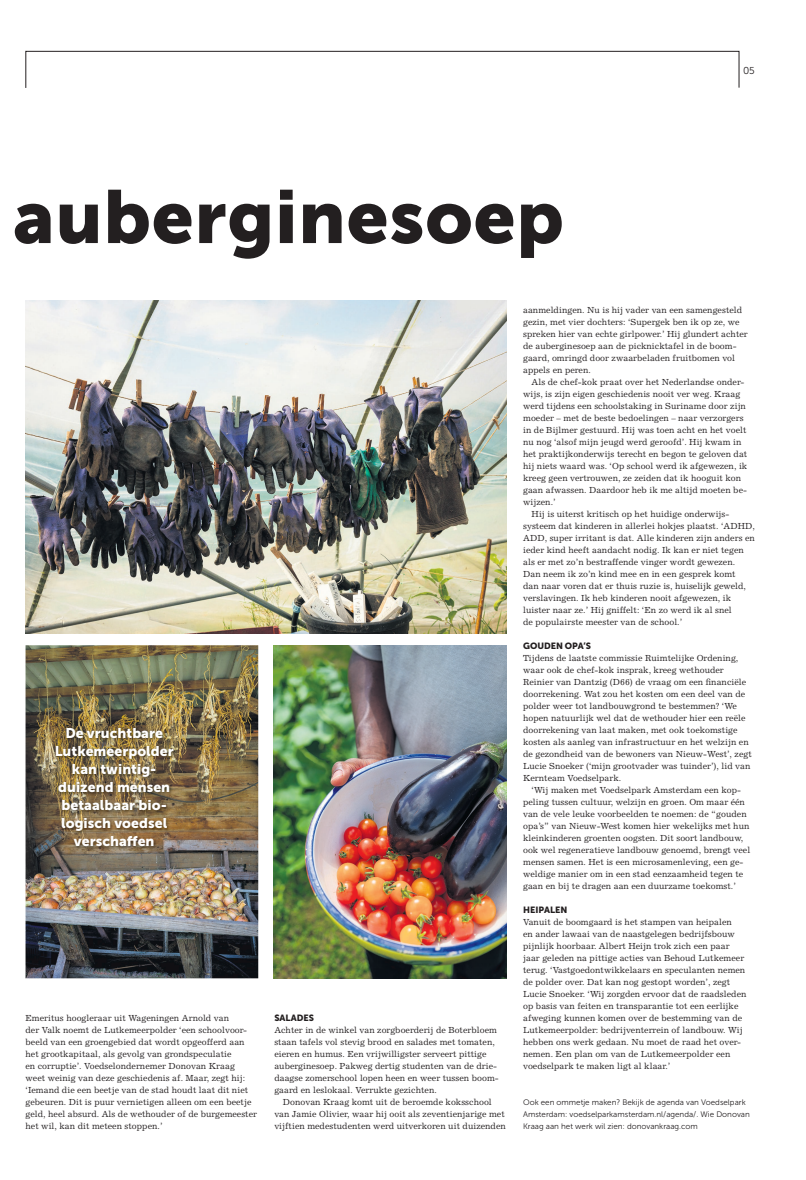
<style>
.page{position:relative;width:806px;height:1180px;background:#fff}
.page>*{position:absolute;margin:0;border:0;box-sizing:border-box;transform-origin:0 0}
.t1{font:74.6px "Museo Sans 900";letter-spacing:.01em;color:#231f20}
.t2{font:14px/18px "Museo Sans 900";color:#fff;text-align:center}
.t3{font:10px "Museo Sans 300";color:#231f20}
.t4{font:9px "Museo Sans 900";color:#231f20}
.t5{font:8.8px/12px "Excelsior";letter-spacing:.005em;color:#231f20}
.t6{font:8px/12px "Museo Sans 300";color:#231f20}
</style>
<div class="page">
<div style="left:26px;top:51px;width:712px;height:37px;border:1px solid #231f20"></div>
<img style="left:26px;top:300px;width:480px;height:333px">
<img style="left:274px;top:645px;width:232px;height:333px">
<img style="left:26px;top:645px;width:232px;height:333px">
<img style="left:54px;top:726px;width:123px;height:124px">
<h1 class="t1" style="left:13px;top:174px;width:552px">auberginesoep</h1>
<p class="t3" style="left:742px;top:65px;width:13px">05</p>
<h2 class="t2" style="left:55px;top:724px;width:120px">De vruchtbare<br>Lutkemeerpolder kan twintig&shy;duizend mensen betaalbaar bio&shy;logisch voedsel verschaffen</h2>
<p class="t5" style="left:26px;top:1011px;width:233px">Emeritus hoogleraar uit Wageningen Arnold van<br>der Valk noemt de Lutkemeerpolder ‘een schoolvoor&shy;beeld van een groengebied dat wordt opgeofferd aan het grootkapitaal, als gevolg van grondspeculatie<br>en corruptie’. Voedselondernemer Donovan Kraag<br>weet weinig van deze geschiedenis af. Maar, zegt hij: ‘Iemand die een beetje van de stad houdt laat dit niet gebeuren. Dit is puur vernietigen alleen om een beetje geld, heel absurd. Als de wethouder of de burgemeester het wil, kan dit meteen stoppen.’</p>
<p class="t4" style="left:274px;top:1012px;width:41px">SALADES</p>
<p class="t5" style="left:274px;top:1023px;width:226px">Achter in de winkel van zorgboerderij de Boterbloem staan tafels vol stevig brood en salades met tomaten, eieren en humus. Een vrijwilligster serveert pittige auberginesoep. Pakweg dertig studenten van de drie&shy;daagse zomerschool lopen heen en weer tussen boom&shy;gaard en leslokaal. Verrukte gezichten.</p>
<p class="t5" style="left:274px;top:1095px;width:233px;text-indent:9px">Donovan Kraag komt uit de beroemde koksschool van Jamie Olivier, waar hij ooit als zeventienjarige met vijftien medestudenten werd uitverkoren uit duizenden</p>
<p class="t5" style="left:523px;top:303px;width:226px">aanmeldingen. Nu is hij vader van een samengesteld gezin, met vier dochters: ‘Supergek ben ik op ze, we spreken hier van echte girlpower.’ Hij glundert achter de auberginesoep aan de picknicktafel in de boom&shy;gaard, omringd door zwaarbeladen fruitbomen vol appels en peren.</p>
<p class="t5" style="left:531px;top:375px;width:214px">Als de chef-kok praat over het Nederlandse onder-</p>
<p class="t5" style="left:523px;top:387px;width:218px">wijs, is zijn eigen geschiedenis nooit ver weg. Kraag</p>
<p class="t5" style="left:523px;top:399px;width:224px">werd tijdens een schoolstaking in Suriname door zijn</p>
<p class="t5" style="left:523px;top:411px;width:222px">moeder – met de beste bedoelingen – naar verzorgers</p>
<p class="t5" style="left:523px;top:423px;width:225px">in de Bijlmer gestuurd. Hij was toen acht en het voelt</p>
<p class="t5" style="left:523px;top:435px;width:220px">nu nog ‘alsof mijn jeugd werd geroofd’. Hij kwam in</p>
<p class="t5" style="left:523px;top:447px;width:225px">het praktijkonderwijs terecht en begon te geloven dat</p>
<p class="t5" style="left:523px;top:459px;width:225px">hij niets waard was. ‘Op school werd ik afgewezen, ik</p>
<p class="t5" style="left:523px;top:471px;width:219px">kreeg geen vertrouwen, ze zeiden dat ik hooguit kon</p>
<p class="t5" style="left:523px;top:483px;width:225px">gaan afwassen. Daardoor heb ik me altijd moeten be-</p>
<p class="t5" style="left:523px;top:495px;width:34px">wijzen.’</p>
<p class="t5" style="left:531px;top:507px;width:199px">Hij is uiterst kritisch op het huidige onderwijs-</p>
<p class="t5" style="left:523px;top:519px;width:233px">systeem dat kinderen in allerlei hokjes plaatst. ‘ADHD,</p>
<p class="t5" style="left:523px;top:531px;width:233px">ADD, super irritant is dat. Alle kinderen zijn anders en</p>
<p class="t5" style="left:523px;top:543px;width:222px">ieder kind heeft aandacht nodig. Ik kan er niet tegen</p>
<p class="t5" style="left:523px;top:555px;width:213px">als er met zo’n bestraffende vinger wordt gewezen.</p>
<p class="t5" style="left:523px;top:567px;width:214px">Dan neem ik zo’n kind mee en in een gesprek komt</p>
<p class="t5" style="left:523px;top:579px;width:224px">dan naar voren dat er thuis ruzie is, huiselijk geweld,</p>
<p class="t5" style="left:523px;top:591px;width:209px">verslavingen. Ik heb kinderen nooit afgewezen, ik</p>
<p class="t5" style="left:523px;top:603px;width:210px">luister naar ze.’ Hij gniffelt: ‘En zo werd ik al snel</p>
<p class="t5" style="left:523px;top:615px;width:160px">de populairste meester van de school.’</p>
<p class="t4" style="left:523px;top:640px;width:69px">GOUDEN OPA’S</p>
<p class="t5" style="left:523px;top:651px;width:230px">Tijdens de laatste commissie Ruimtelijke Ordening, waar ook de chef-kok insprak, kreeg wethouder Reinier van Dantzig (D66) de vraag om een financiële doorrekening. Wat zou het kosten om een deel van de polder weer tot landbouwgrond te bestemmen? ‘We hopen natuurlijk wel dat de wethouder hier een reële doorrekening van laat maken, met ook toekomstige kosten als aanleg van infrastructuur en het welzijn en de gezondheid van de bewoners van Nieuw-West’, zegt Lucie Snoeker (‘mijn grootvader was tuinder’), lid van Kernteam Voedselpark.</p>
<p class="t5" style="left:523px;top:783px;width:228px;text-indent:9px">‘Wij maken met Voedselpark Amsterdam een kop&shy;peling tussen cultuur, welzijn en groen. Om maar één van de vele leuke voorbeelden te noemen: de “gouden opa’s” van Nieuw-West komen hier wekelijks met hun kleinkinderen groenten oogsten. Dit soort landbouw, ook wel regeneratieve landbouw genoemd, brengt veel mensen samen. Het is een microsamenleving, een ge&shy;weldige manier om in een stad eenzaamheid tegen te gaan en bij te dragen aan een duurzame toekomst.’</p>
<p class="t4" style="left:523px;top:904px;width:46px">HEIPALEN</p>
<p class="t5" style="left:523px;top:915px;width:225px">Vanuit de boomgaard is het stampen van heipalen<br>en ander lawaai van de naastgelegen bedrijfsbouw pijnlijk hoorbaar. Albert Heijn trok zich een paar jaar geleden na pittige acties van Behoud Lutkemeer terug. ‘Vastgoedontwikkelaars en speculanten nemen de polder over. Dat kan nog gestopt worden’, zegt Lucie Snoeker. ‘Wij zorgden ervoor dat de raadsleden op basis van feiten en transparantie tot een eerlijke afweging kunnen komen over de bestemming van de Lutkemeerpolder: bedrijventerrein of landbouw. Wij hebben ons werk gedaan. Nu moet de raad het over&shy;nemen. Een plan om van de Lutkemeerpolder een voedselpark te maken ligt al klaar.’</p>
<p class="t6" style="left:523px;top:1096px;width:228px">Ook een ommetje maken? Bekijk de agenda van Voedselpark<br>Amsterdam: voedselparkamsterdam.nl/agenda/. Wie Donovan<br>Kraag aan het werk wil zien: donovankraag.com</p>
</div>
